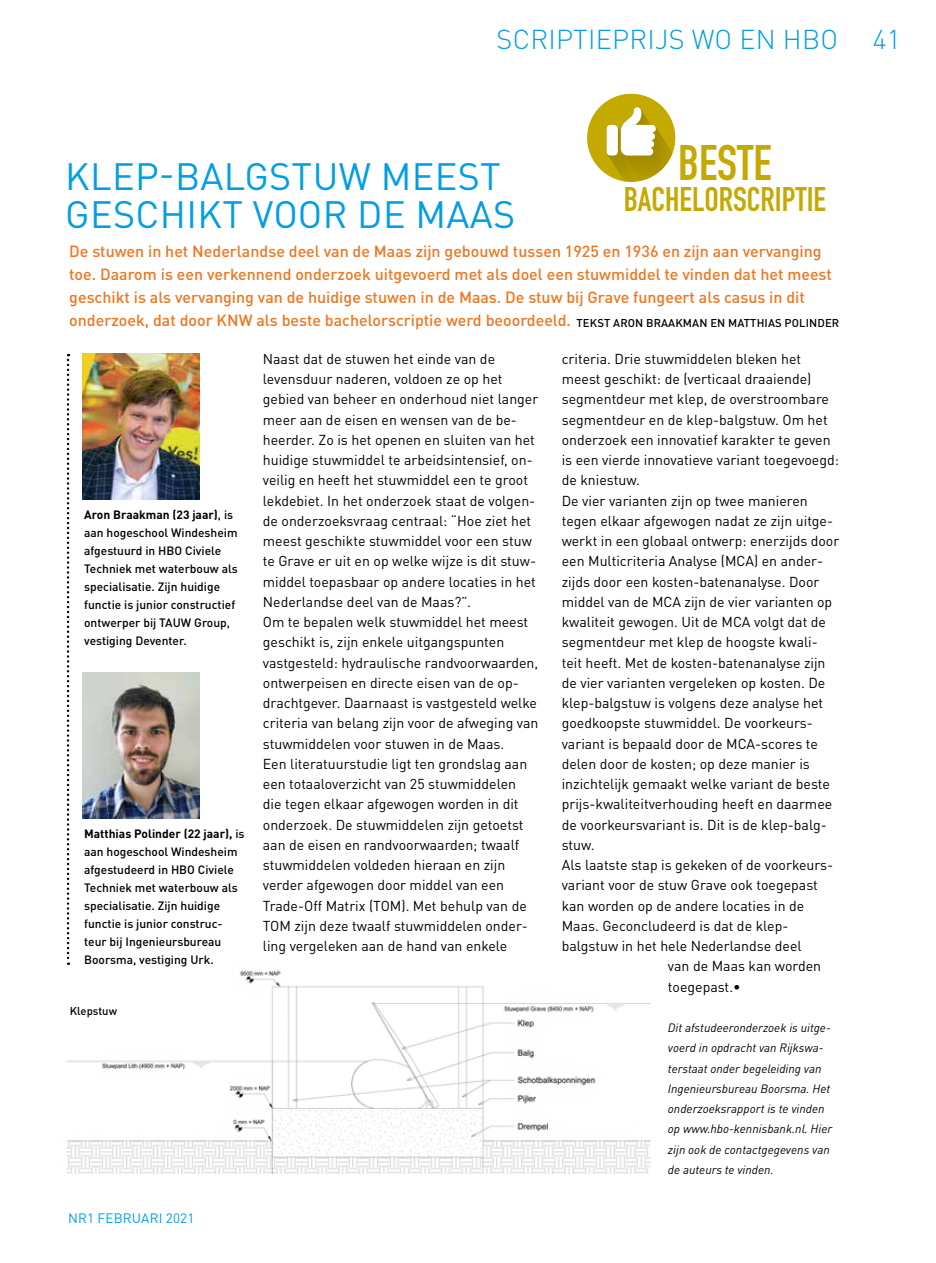
<style>
.page{position:relative;width:936px;height:1263px;background:#fff}
.page>*{position:absolute;margin:0;border:0;box-sizing:border-box;transform-origin:0 0}
.t1{font:49.2px "DIN Engschrift";color:#c5a900}
.t2{font:37.65px/37.2px "DIN Pro";letter-spacing:.01em;color:#009ee3}
.t3{font:33.75px "DIN Engschrift";color:#c5a900}
.t4{font:300 27px "DIN Pro";letter-spacing:.01em;color:#009ee3}
.t5{font:500 16.05px/23.2px "DIN Pro";color:#ee7620}
.t6{font:14.25px/20.2px "DIN Pro";color:#000}
.t7{font:13.5px "DIN Pro";letter-spacing:.01em;color:#009ee3}
.t8{font:500 12px/18px "DIN Pro";color:#000}
.t9{font:italic 12px/20.2px "DIN Pro";color:#000}
.t10{font:500 11.25px "DIN Pro";letter-spacing:.01em;color:#000}
.s1{font-weight:700}
</style>
<div class="page">
<img style="left:83px;top:354px;width:117px;height:146px">
<img style="left:83px;top:673px;width:117px;height:146px">
<img style="left:66px;top:970px;width:585px;height:204px">
<svg style="left:67px;top:354px;width:2px;height:611px"></svg>
<div style="left:587px;top:94px;width:88px;height:88px;background:#c3a900;border-radius:50%"></div>
<svg style="left:606px;top:107px;width:69px;height:75px"></svg>
<h3 class="t4" style="left:496px;top:18px;width:343px">SCRIPTIEPRIJS WO EN HBO</h3>
<h3 class="t4" style="left:872px;top:18px;width:29px">41</h3>
<h2 class="t2" style="left:65px;top:154px;width:451px">KLEP-BALGSTUW MEEST<br>GESCHIKT VOOR DE MAAS</h2>
<h1 class="t1" style="left:678px;top:134px;width:95px">BESTE</h1>
<h3 class="t3" style="left:623px;top:179px;width:204px">BACHELORSCRIPTIE</h3>
<p class="t5" style="left:69px;top:237px;width:764px">De stuwen in het Nederlandse deel van de Maas zijn gebouwd tussen 1925 en 1936 en zijn aan vervanging toe. Daarom is een verkennend onderzoek uitgevoerd met als doel een stuwmiddel te vinden dat het meest geschikt is als vervanging van de huidige stuwen in de Maas. De stuw bij Grave fungeert als casus in dit onderzoek, dat door KNW als beste bachelorscriptie werd beoordeeld.</p>
<p class="t10" style="left:576px;top:313px;width:264px">TEKST ARON BRAAKMAN EN MATTHIAS POLINDER</p>
<p class="t8" style="left:84px;top:504px;width:155px"><span class="s1">Aron Braakman (23 jaar)</span>, is aan hogeschool Windesheim afgestuurd in HBO Civiele<br>Techniek met waterbouw als specialisatie. Zijn huidige functie is junior constructief ontwerper bij TAUW Group, vestiging Deventer.</p>
<p class="t8" style="left:84px;top:823px;width:162px"><span class="s1">Matthias Polinder (22 jaar),</span> is aan hogeschool Windesheim afgestudeerd in HBO Civiele<br>Techniek met waterbouw als specialisatie. Zijn huidige functie is junior construc&shy;teur bij Ingenieursbureau<br>Boorsma, vestiging Urk.</p>
<p class="t10" style="left:70px;top:1002px;width:49px">Klepstuw</p>
<p class="t7" style="left:68px;top:1208px;width:128px">NR1 FEBRUARI 2021</p>
<p class="t6" style="left:263px;top:347px;width:277px">Naast dat de stuwen het einde van de levensduur naderen, voldoen ze op het gebied van beheer en onderhoud niet langer meer aan de eisen en wensen van de be&shy;heerder. Zo is het openen en sluiten van het huidige stuwmiddel te arbeidsintensief, on&shy;veilig en heeft het stuwmiddel een te groot lekdebiet. In het onderzoek staat de volgen&shy;de onderzoeksvraag centraal: “Hoe ziet het meest geschikte stuwmiddel voor een stuw te Grave er uit en op welke wijze is dit stuw&shy;middel toepasbaar op andere locaties in het Nederlandse deel van de Maas?”.<br>Om te bepalen welk stuwmiddel het meest geschikt is, zijn enkele uitgangspunten vastgesteld: hydraulische randvoorwaarden, ontwerpeisen en directe eisen van de op&shy;drachtgever. Daarnaast is vastgesteld welke criteria van belang zijn voor de afweging van stuwmiddelen voor stuwen in de Maas.<br>Een literatuurstudie ligt ten grondslag aan een totaaloverzicht van 25 stuwmiddelen die tegen elkaar afgewogen worden in dit onderzoek. De stuwmiddelen zijn getoetst aan de eisen en randvoorwaarden; twaalf stuwmiddelen voldeden hieraan en zijn verder afgewogen door middel van een Trade-Off Matrix (TOM). Met behulp van de TOM zijn deze twaalf stuwmiddelen onder&shy;ling vergeleken aan de hand van enkele</p>
<p class="t6" style="left:561px;top:347px;width:241px">criteria. Drie stuwmiddelen bleken het</p>
<p class="t6" style="left:561px;top:367px;width:251px">meest geschikt: de (verticaal draaiende)</p>
<p class="t6" style="left:561px;top:388px;width:269px">segmentdeur met klep, de overstroombare</p>
<p class="t6" style="left:561px;top:408px;width:267px">segmentdeur en de klep-balgstuw. Om het</p>
<p class="t6" style="left:561px;top:428px;width:270px">onderzoek een innovatief karakter te geven</p>
<p class="t6" style="left:561px;top:448px;width:279px">is een vierde innovatieve variant toegevoegd:</p>
<p class="t6" style="left:561px;top:469px;width:80px">de kniestuw.</p>
<p class="t6" style="left:561px;top:489px;width:247px">De vier varianten zijn op twee manieren</p>
<p class="t6" style="left:561px;top:509px;width:273px">tegen elkaar afgewogen nadat ze zijn uitge-</p>
<p class="t6" style="left:561px;top:529px;width:279px">werkt in een globaal ontwerp: enerzijds door</p>
<p class="t6" style="left:561px;top:550px;width:263px">een Multicriteria Analyse (MCA) en ander-</p>
<p class="t6" style="left:561px;top:570px;width:259px">zijds door een kosten-batenanalyse. Door</p>
<p class="t6" style="left:561px;top:590px;width:272px">middel van de MCA zijn de vier varianten op</p>
<p class="t6" style="left:561px;top:610px;width:266px">kwaliteit gewogen. Uit de MCA volgt dat de</p>
<p class="t6" style="left:561px;top:631px;width:257px">segmentdeur met klep de hoogste kwali-</p>
<p class="t6" style="left:561px;top:651px;width:265px">teit heeft. Met de kosten-batenanalyse zijn</p>
<p class="t6" style="left:561px;top:671px;width:265px">de vier varianten vergeleken op kosten. De</p>
<p class="t6" style="left:561px;top:691px;width:263px">klep-balgstuw is volgens deze analyse het</p>
<p class="t6" style="left:561px;top:712px;width:253px">goedkoopste stuwmiddel. De voorkeurs-</p>
<p class="t6" style="left:561px;top:732px;width:258px">variant is bepaald door de MCA-scores te</p>
<p class="t6" style="left:561px;top:752px;width:250px">delen door de kosten; op deze manier is</p>
<p class="t6" style="left:561px;top:772px;width:270px">inzichtelijk gemaakt welke variant de beste</p>
<p class="t6" style="left:561px;top:793px;width:272px">prijs-kwaliteitverhouding heeft en daarmee</p>
<p class="t6" style="left:561px;top:813px;width:266px">de voorkeursvariant is. Dit is de klep-balg-</p>
<p class="t6" style="left:561px;top:833px;width:34px">stuw.</p>
<p class="t6" style="left:561px;top:853px;width:273px">Als laatste stap is gekeken of de voorkeurs-</p>
<p class="t6" style="left:561px;top:874px;width:258px">variant voor de stuw Grave ook toegepast</p>
<p class="t6" style="left:561px;top:894px;width:244px">kan worden op de andere locaties in de</p>
<p class="t6" style="left:561px;top:914px;width:228px">Maas. Geconcludeerd is dat de klep-</p>
<p class="t6" style="left:561px;top:934px;width:241px">balgstuw in het hele Nederlandse deel</p>
<p class="t6" style="left:668px;top:955px;width:155px">van de Maas kan worden</p>
<p class="t6" style="left:668px;top:975px;width:74px">toegepast.•</p>
<p class="t9" style="left:668px;top:1016px;width:166px">Dit afstudeeronderzoek is uitge&shy;voerd in opdracht van Rijkswa&shy;terstaat onder begeleiding van<br>Ingenieursbureau Boorsma. Het onderzoeksrapport is te vinden op www.hbo-kennisbank.nl. Hier zijn ook de contactgegevens van de auteurs te vinden.</p>
</div>
